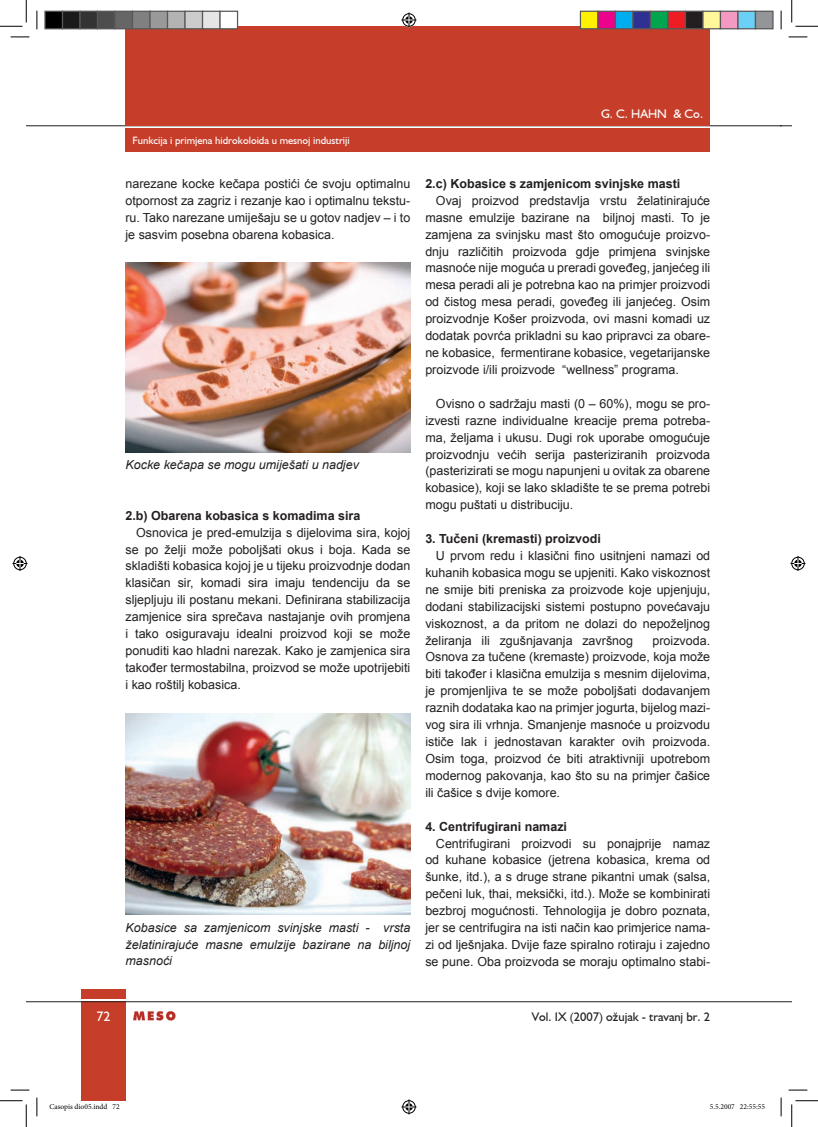
<style>
.page{position:relative;width:818px;height:1127px;background:#fff}
.page>*{position:absolute;margin:0;border:0;box-sizing:border-box;transform-origin:0 0}
.t1{font:13.75px "Humanist 521 BT";color:#fff}
.t2{font:12.5px/16.9px "Arial";color:#231f20;text-align:justify}
.t3{font:italic 12.5px/16.9px "Arial";color:#231f20;text-align:justify}
.t4{font:700 12.5px "Arial";color:#231f20}
.t5{font:12.5px "Humanist 521 BT";color:#231f20}
.t6{font:12.5px "Humanist 521 BT";color:#fff}
.t7{font:10.62px "Humanist 521 BT";color:#fff}
.t8{font:7.5px "Minion Pro";color:#000}
</style>
<div class="page">
<svg style="left:133px;top:1011px;width:43px;height:9px"></svg>
<div style="left:81px;top:1001px;width:44px;height:99px;background:#c63e2a"></div>
<hr style="left:26px;top:1001px;width:755px;height:1px;background:#231f20">
<div style="left:81px;top:989px;width:44px;height:9px;background:#c63e2a"></div>
<hr style="left:26px;top:125px;width:755px;height:1px;background:#231f20">
<div style="left:125px;top:26px;width:585px;height:100px;background:#c63e2a"></div>
<svg style="left:780px;top:125px;width:12px;height:1px"></svg>
<div style="left:125px;top:128px;width:585px;height:24px;background:#c63e2a"></div>
<img style="left:125px;top:262px;width:285px;height:190px">
<img style="left:125px;top:713px;width:285px;height:201px">
<svg style="left:11px;top:36px;width:18px;height:2px"></svg>
<svg style="left:788px;top:36px;width:19px;height:2px"></svg>
<svg style="left:11px;top:1089px;width:18px;height:1px"></svg>
<svg style="left:788px;top:1089px;width:19px;height:1px"></svg>
<svg style="left:36px;top:11px;width:2px;height:18px"></svg>
<svg style="left:36px;top:1097px;width:2px;height:18px"></svg>
<svg style="left:780px;top:11px;width:2px;height:18px"></svg>
<svg style="left:780px;top:1097px;width:2px;height:18px"></svg>
<svg style="left:0;top:0;width:27px;height:27px"></svg>
<svg style="left:0;top:1100px;width:27px;height:26px"></svg>
<svg style="left:791px;top:0;width:27px;height:27px"></svg>
<svg style="left:791px;top:1100px;width:27px;height:26px"></svg>
<svg style="left:401px;top:13px;width:15px;height:15px"></svg>
<svg style="left:401px;top:1099px;width:15px;height:15px"></svg>
<svg style="left:13px;top:556px;width:15px;height:15px"></svg>
<svg style="left:790px;top:556px;width:15px;height:15px"></svg>
<div style="left:45px;top:11px;width:18px;height:18px;background:#000"></div>
<div style="left:44px;top:11px;width:19px;height:18px;border:1px solid #595959"></div>
<div style="left:63px;top:11px;width:17px;height:18px;background:#1a1a1a"></div>
<div style="left:62px;top:11px;width:19px;height:18px;border:1px solid #595959"></div>
<div style="left:80px;top:11px;width:18px;height:18px;background:#333"></div>
<div style="left:79px;top:11px;width:19px;height:18px;border:1px solid #595959"></div>
<div style="left:98px;top:11px;width:17px;height:18px;background:#4d4d4d"></div>
<div style="left:97px;top:11px;width:19px;height:18px;border:1px solid #595959"></div>
<div style="left:115px;top:11px;width:18px;height:18px;background:#666"></div>
<div style="left:114px;top:11px;width:19px;height:18px;border:1px solid #595959"></div>
<div style="left:133px;top:11px;width:17px;height:18px;background:#808080"></div>
<div style="left:132px;top:11px;width:19px;height:18px;border:1px solid #595959"></div>
<div style="left:150px;top:11px;width:18px;height:18px;background:#999"></div>
<div style="left:149px;top:11px;width:19px;height:18px;border:1px solid #595959"></div>
<div style="left:168px;top:11px;width:17px;height:18px;background:#b3b3b3"></div>
<div style="left:167px;top:11px;width:19px;height:18px;border:1px solid #595959"></div>
<div style="left:185px;top:11px;width:18px;height:18px;background:#ccc"></div>
<div style="left:184px;top:11px;width:19px;height:18px;border:1px solid #595959"></div>
<div style="left:203px;top:11px;width:17px;height:18px;background:#e5e5e5"></div>
<div style="left:202px;top:11px;width:19px;height:18px;border:1px solid #595959"></div>
<div style="left:220px;top:11px;width:18px;height:18px;background:#fff"></div>
<div style="left:219px;top:11px;width:19px;height:18px;border:1px solid #595959"></div>
<div style="left:580px;top:11px;width:18px;height:18px;background:#fff101"></div>
<div style="left:580px;top:11px;width:18px;height:18px;border:1px solid #595959"></div>
<div style="left:598px;top:11px;width:17px;height:18px;background:#ed028c"></div>
<div style="left:597px;top:11px;width:19px;height:18px;border:1px solid #595959"></div>
<div style="left:615px;top:11px;width:18px;height:18px;background:#00aeef"></div>
<div style="left:615px;top:11px;width:18px;height:18px;border:1px solid #595959"></div>
<div style="left:633px;top:11px;width:17px;height:18px;background:#2e3092"></div>
<div style="left:632px;top:11px;width:19px;height:18px;border:1px solid #595959"></div>
<div style="left:650px;top:11px;width:18px;height:18px;background:#00a54f"></div>
<div style="left:650px;top:11px;width:18px;height:18px;border:1px solid #595959"></div>
<div style="left:668px;top:11px;width:17px;height:18px;background:#ee1d23"></div>
<div style="left:667px;top:11px;width:19px;height:18px;border:1px solid #595959"></div>
<div style="left:685px;top:11px;width:18px;height:18px;background:#231f20"></div>
<div style="left:685px;top:11px;width:18px;height:18px;border:1px solid #595959"></div>
<div style="left:703px;top:11px;width:17px;height:18px;background:#fff79a"></div>
<div style="left:702px;top:11px;width:19px;height:18px;border:1px solid #595959"></div>
<div style="left:720px;top:11px;width:18px;height:18px;background:#f499c2"></div>
<div style="left:720px;top:11px;width:18px;height:18px;border:1px solid #595959"></div>
<div style="left:738px;top:11px;width:17px;height:18px;background:#6bcff6"></div>
<div style="left:737px;top:11px;width:19px;height:18px;border:1px solid #595959"></div>
<div style="left:755px;top:11px;width:18px;height:18px;background:#939598"></div>
<div style="left:755px;top:11px;width:18px;height:18px;border:1px solid #595959"></div>
<p class="t7" style="left:133px;top:134px;width:219px">Funkcija i primjena hidrokoloida u mesnoj industriji</p>
<p class="t2" style="left:125px;top:175px;width:286px">narezane kocke kečapa postići će svoju optimalnu otpornost za zagriz i rezanje kao i optimalnu tekstu&shy;ru. Tako narezane umiješaju se u gotov nadjev – i to je sasvim posebna obarena kobasica.</p>
<p class="t3" style="left:125px;top:456px;width:235px">Kocke kečapa se mogu umiješati u nadjev</p>
<p class="t4" style="left:125px;top:507px;width:236px">2.b) Obarena kobasica s komadima sira</p>
<p class="t2" style="left:125px;top:524px;width:286px;text-indent:11px">Osnovica je pred-emulzija s dijelovima sira, kojoj se po želji može poboljšati okus i boja. Kada se skladišti kobasica kojoj je u tijeku proizvodnje dodan klasičan sir, komadi sira imaju tendenciju da se sljepljuju ili postanu mekani. Definirana stabilizacija zamjenice sira sprečava nastajanje ovih promjena i tako osiguravaju idealni proizvod koji se može ponuditi kao hladni narezak. Kako je zamjenica sira također termostabilna, proizvod se može upotrijebiti i kao roštilj kobasica.</p>
<p class="t3" style="left:125px;top:918px;width:286px">Kobasice sa zamjenicom svinjske masti - vrsta želatinirajuće masne emulzije bazirane na biljnoj masnoći</p>
<p class="t6" style="left:601px;top:106px;width:104px">G. C. HAHN &amp; Co.</p>
<p class="t4" style="left:425px;top:175px;width:256px">2.c) Kobasice s zamjenicom svinjske masti</p>
<p class="t2" style="left:425px;top:192px;width:286px;text-indent:11px">Ovaj proizvod predstavlja vrstu želatinirajuće masne emulzije bazirane na biljnoj masti. To je zamjena za svinjsku mast što omogućuje proizvo&shy;dnju različitih proizvoda gdje primjena svinjske masnoće nije moguća u preradi goveđeg, janjećeg ili mesa peradi ali je potrebna kao na primjer proizvodi od čistog mesa peradi, goveđeg ili janjećeg. Osim proizvodnje Košer proizvoda, ovi masni komadi uz dodatak povrća prikladni su kao pripravci za obare&shy;ne kobasice, fermentirane kobasice, vegetarijanske proizvode i/ili proizvode “wellness” programa.</p>
<p class="t2" style="left:425px;top:395px;width:286px;text-indent:11px">Ovisno o sadržaju masti (0 – 60%), mogu se pro&shy;izvesti razne individualne kreacije prema potreba&shy;ma, željama i ukusu. Dugi rok uporabe omogućuje proizvodnju većih serija pasteriziranih proizvoda (pasterizirati se mogu napunjeni u ovitak za obarene kobasice), koji se lako skladište te se prema potrebi mogu puštati u distribuciju.</p>
<p class="t4" style="left:425px;top:530px;width:177px">3. Tučeni (kremasti) proizvodi</p>
<p class="t2" style="left:425px;top:547px;width:286px;text-indent:11px">U prvom redu i klasični fino usitnjeni namazi od kuhanih kobasica mogu se upjeniti. Kako viskoznost ne smije biti preniska za proizvode koje upjenjuju, dodani stabilizacijski sistemi postupno povećavaju viskoznost, a da pritom ne dolazi do nepoželjnog želiranja ili zgušnjavanja završnog</p>
<p class="t2" style="left:425px;top:631px;width:286px;text-indent:227px">proizvoda.<br>Osnova za tučene (kremaste) proizvode, koja može biti također i klasična emulzija s mesnim dijelovima, je promjenljiva te se može poboljšati dodavanjem raznih dodataka kao na primjer jogurta, bijelog mazi&shy;vog sira ili vrhnja. Smanjenje masnoće u proizvodu ističe lak i jednostavan karakter ovih proizvoda.<br>Osim toga, proizvod će biti atraktivniji upotrebom modernog pakovanja, kao što su na primjer čašice ili čašice s dvije komore.</p>
<p class="t4" style="left:425px;top:817px;width:143px">4. Centrifugirani namazi</p>
<p class="t2" style="left:425px;top:834px;width:286px;text-indent:11px">Centrifugirani proizvodi su ponajprije namaz od kuhane kobasice (jetrena kobasica, krema od šunke, itd.), a s druge strane pikantni umak (salsa, pečeni luk, thai, meksički, itd.). Može se kombinirati bezbroj mogućnosti. Tehnologija je dobro poznata, jer se centrifugira na isti način kao primjerice nama&shy;zi od lješnjaka. Dvije faze spiralno rotiraju i zajedno se pune. Oba proizvoda se moraju optimalno stabi-</p>
<p class="t1" style="left:96px;top:1007px;width:15px">72</p>
<p class="t5" style="left:532px;top:1008px;width:180px">Vol. IX (2007) ožujak - travanj br. 2</p>
<p class="t8" style="left:49px;top:1101px;width:72px">Casopis dio05.indd 72</p>
<p class="t8" style="left:710px;top:1101px;width:57px">5.5.2007 22:55:55</p>
</div>
